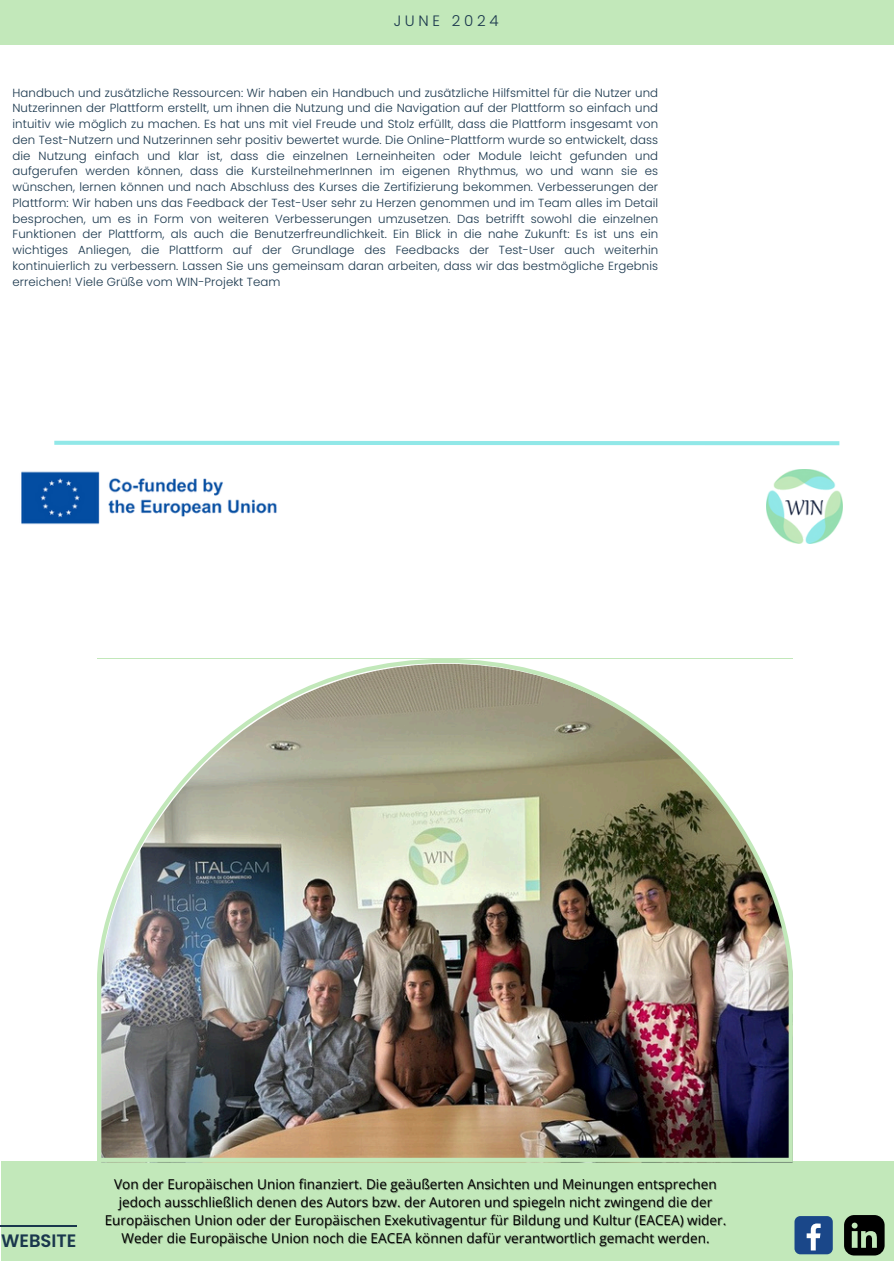
<style>
.page{position:relative;width:894px;height:1264px;background:#fff}
.page>*{position:absolute;margin:0;border:0;box-sizing:border-box;transform-origin:0 0}
.t1{font:600 18px "Poppins";color:#1a374d}
.t2{font:300 15px "Poppins";letter-spacing:.25em;color:#1a374d}
.t3{font:13.65px/18px "Open Sans";color:#000;text-align:center}
.t4{font:300 11.7px/15.8px "Poppins";letter-spacing:.01em;color:#1a374d;text-align:justify}
</style>
<div class="page">
<div style="left:0;top:0;width:893px;height:45px;background:#c2e8ba"></div>
<div style="left:1px;top:1161px;width:892px;height:99px;background:#c2e8ba"></div>
<hr style="left:54px;top:441px;width:785px;height:4px;background:#91e8e8">
<img style="left:766px;top:469px;width:75px;height:74px">
<img style="left:21px;top:471px;width:256px;height:54px">
<hr style="left:0;top:1225px;width:77px;height:1px;background:#1a374d">
<img style="left:97px;top:659px;width:695px;height:502px">
<div style="left:794px;top:1215px;width:38px;height:39px;background:#1a4789;border-radius:6px"></div>
<svg style="left:806px;top:1223px;width:14px;height:27px"></svg>
<svg style="left:844px;top:1215px;width:40px;height:40px"></svg>
<p class="t2" style="left:393px;top:10px;width:106px">JUNE 2024</p>
<p class="t4" style="left:12px;top:85px;width:647px">Handbuch und zusätzliche Ressourcen: Wir haben ein Handbuch und zusätzliche Hilfsmittel für die Nutzer und Nutzerinnen der Plattform erstellt, um ihnen die Nutzung und die Navigation auf der Plattform so einfach und intuitiv wie möglich zu machen. Es hat uns mit viel Freude und Stolz erfüllt, dass die Plattform insgesamt von den Test-Nutzern und Nutzerinnen sehr positiv bewertet wurde. Die Online-Plattform wurde so entwickelt, dass die Nutzung einfach und klar ist, dass die einzelnen Lerneinheiten oder Module leicht gefunden und aufgerufen werden können, dass die KursteilnehmerInnen im eigenen Rhythmus, wo und wann sie es wünschen, lernen können und nach Abschluss des Kurses die Zertifizierung bekommen. Verbesserungen der Plattform: Wir haben uns das Feedback der Test-User sehr zu Herzen genommen und im Team alles im Detail besprochen, um es in Form von weiteren Verbesserungen umzusetzen. Das betrifft sowohl die einzelnen Funktionen der Plattform, als auch die Benutzerfreundlichkeit. Ein Blick in die nahe Zukunft: Es ist uns ein wichtiges Anliegen, die Plattform auf der Grundlage des Feedbacks der Test-User auch weiterhin kontinuierlich zu verbessern. Lassen Sie uns gemeinsam daran arbeiten, dass wir das bestmögliche Ergebnis erreichen! Viele Grüße vom WIN-Projekt Team</p>
<p class="t1" style="left:1px;top:1227px;width:77px">WEBSITE</p>
<p class="t3" style="left:114px;top:1174px;width:604px">Von der Europäischen Union finanziert. Die geäußerten Ansichten und Meinungen entsprechen</p>
<h1 class="t3" style="left:119px;top:1192px;width:595px">jedoch ausschließlich denen des Autors bzw. der Autoren und spiegeln nicht zwingend die der</h1>
<h3 class="t3" style="left:105px;top:1210px;width:623px">Europäischen Union oder der Europäischen Exekutivagentur für Bildung und Kultur (EACEA) wider.<br>Weder die Europäische Union noch die EACEA können dafür verantwortlich gemacht werden.</h3>
</div>
